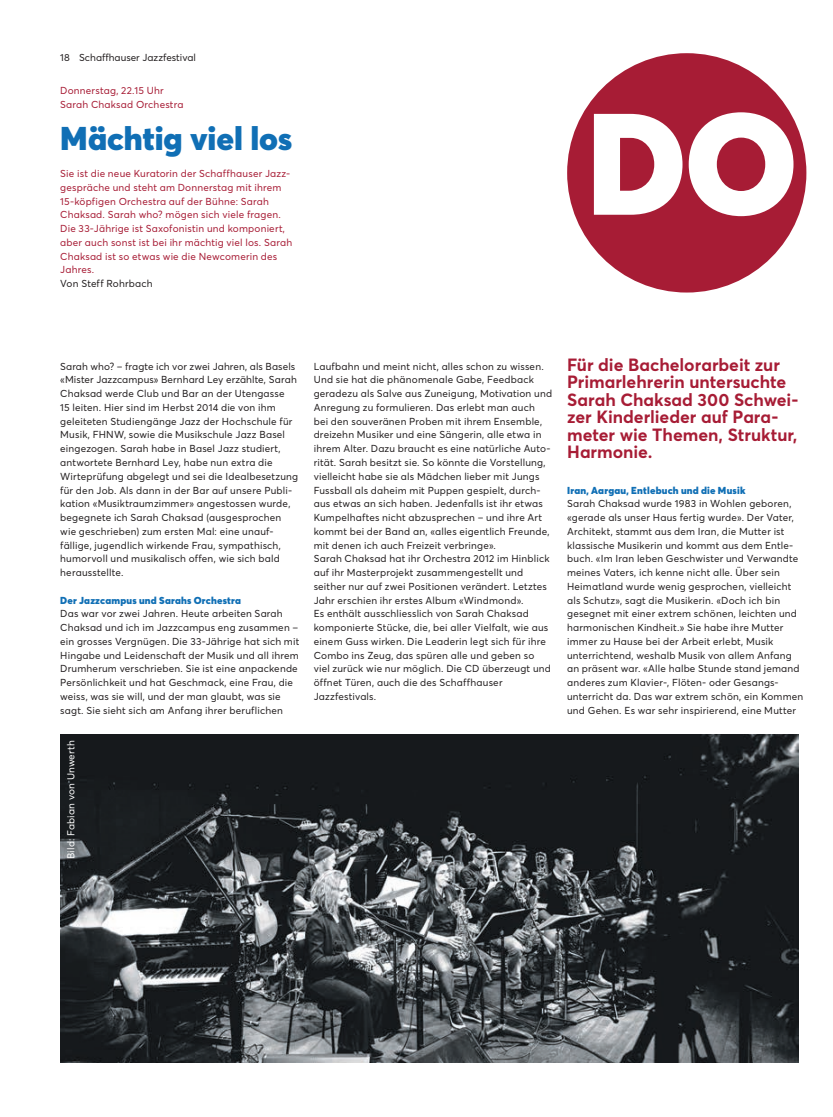
<style>
.page{position:relative;width:833px;height:1117px;background:#fff}
.page>*{position:absolute;margin:0;border:0;box-sizing:border-box;transform-origin:0 0}
.t1{font:900 32.5px "Averta Std";letter-spacing:-.005em;color:#106fb5}
.t2{font:700 17.5px/17.5px "Averta Std";color:#a71c35}
.t3{font:10px/13.8px "Averta Std";letter-spacing:.015em;color:#231f20}
.t4{font:10px/13.8px "Averta Std";letter-spacing:.02em;color:#a71c35}
.t5{font:900 10px "Averta Std";letter-spacing:.02em;color:#106fb5}
.t6{font:10px "Averta Std";letter-spacing:.015em;color:#fff}
</style>
<div class="page">
<img style="left:60px;top:734px;width:739px;height:327px">
<div style="left:567px;top:53px;width:239px;height:239px;background:#a71c35;border-radius:50%"></div>
<svg style="left:594px;top:112px;width:199px;height:104px"></svg>
<p class="t3" style="left:60px;top:50px;width:137px">18 Schaffhauser Jazzfestival</p>
<p class="t4" style="left:60px;top:84px;width:125px">Donnerstag, 22.15 Uhr<br>Sarah Chaksad Orchestra</p>
<h1 class="t1" style="left:60px;top:117px;width:233px">Mächtig viel los</h1>
<p class="t4" style="left:60px;top:166px;width:233px">Sie ist die neue Kuratorin der Schaffhauser Jazz&shy;gespräche und steht am Donnerstag mit ihrem 15-köpfigen Orchestra auf der Bühne: Sarah Chaksad. Sarah who? mögen sich viele fragen.<br>Die 33-Jährige ist Saxofonistin und komponiert, aber auch sonst ist bei ihr mächtig viel los. Sarah Chaksad ist so etwas wie die Newcomerin des Jahres.</p>
<p class="t3" style="left:60px;top:276px;width:94px">Von Steff Rohrbach</p>
<p class="t3" style="left:60px;top:359px;width:239px">Sarah who? – fragte ich vor zwei Jahren, als Basels «Mister Jazzcampus» Bernhard Ley erzählte, Sarah Chaksad werde Club und Bar an der Utengasse<br>15 leiten. Hier sind im Herbst 2014 die von ihm geleiteten Studiengänge Jazz der Hochschule für Musik, FHNW, sowie die Musikschule Jazz Basel eingezogen. Sarah habe in Basel Jazz studiert, antwortete Bernhard Ley, habe nun extra die Wirteprüfung abgelegt und sei die Idealbesetzung für den Job. Als dann in der Bar auf unsere Publi&shy;kation «Musiktraumzimmer» angestossen wurde, begegnete ich Sarah Chaksad (ausgesprochen wie geschrieben) zum ersten Mal: eine unauf&shy;fällige, jugendlich wirkende Frau, sympathisch, humorvoll und musikalisch offen, wie sich bald herausstellte.</p>
<p class="t5" style="left:60px;top:593px;width:182px">Der Jazzcampus und Sarahs Orchestra</p>
<p class="t3" style="left:60px;top:606px;width:241px">Das war vor zwei Jahren. Heute arbeiten Sarah Chaksad und ich im Jazzcampus eng zusammen – ein grosses Vergnügen. Die 33-Jährige hat sich mit Hingabe und Leidenschaft der Musik und all ihrem Drumherum verschrieben. Sie ist eine anpackende Persönlichkeit und hat Geschmack, eine Frau, die weiss, was sie will, und der man glaubt, was sie sagt. Sie sieht sich am Anfang ihrer beruflichen</p>
<p class="t6" style="left:65px;top:859px;width:120px;rotate:-90deg">Bild: Fabian von Unwerth</p>
<p class="t3" style="left:314px;top:359px;width:240px">Laufbahn und meint nicht, alles schon zu wissen.<br>Und sie hat die phänomenale Gabe, Feedback geradezu als Salve aus Zuneigung, Motivation und Anregung zu formulieren. Das erlebt man auch<br>bei den souveränen Proben mit ihrem Ensemble, dreizehn Musiker und eine Sängerin, alle etwa in ihrem Alter. Dazu braucht es eine natürliche Auto&shy;rität. Sarah besitzt sie. So könnte die Vorstellung, vielleicht habe sie als Mädchen lieber mit Jungs Fussball als daheim mit Puppen gespielt, durch&shy;aus etwas an sich haben. Jedenfalls ist ihr etwas Kumpelhaftes nicht abzusprechen – und ihre Art kommt bei der Band an, «alles eigentlich Freunde, mit denen ich auch Freizeit verbringe».<br>Sarah Chaksad hat ihr Orchestra 2012 im Hinblick auf ihr Masterprojekt zusammengestellt und seither nur auf zwei Positionen verändert. Letztes Jahr erschien ihr erstes Album «Windmond».<br>Es enthält ausschliesslich von Sarah Chaksad komponierte Stücke, die, bei aller Vielfalt, wie aus einem Guss wirken. Die Leaderin legt sich für ihre Combo ins Zeug, das spüren alle und geben so viel zurück wie nur möglich. Die CD überzeugt und öffnet Türen, auch die des Schaffhauser Jazzfestivals.</p>
<h2 class="t2" style="left:567px;top:355px;width:233px">Für die Bachelorarbeit zur<br>Primarlehrerin untersuchte<br>Sarah Chaksad 300 Schwei&shy;zer Kinderlieder auf Para&shy;meter wie Themen, Struktur,<br>Harmonie.</h2>
<p class="t5" style="left:567px;top:483px;width:180px">Iran, Aargau, Entlebuch und die Musik</p>
<p class="t3" style="left:567px;top:496px;width:238px">Sarah Chaksad wurde 1983 in Wohlen geboren, «gerade als unser Haus fertig wurde». Der Vater, Architekt, stammt aus dem Iran, die Mutter ist klassische Musikerin und kommt aus dem Entle&shy;buch. «Im Iran leben Geschwister und Verwandte meines Vaters, ich kenne nicht alle. Über sein Heimatland wurde wenig gesprochen, vielleicht als Schutz», sagt die Musikerin. «Doch ich bin gesegnet mit einer extrem schönen, leichten und harmonischen Kindheit.» Sie habe ihre Mutter immer zu Hause bei der Arbeit erlebt, Musik unterrichtend, weshalb Musik von allem Anfang an präsent war. «Alle halbe Stunde stand jemand anderes zum Klavier-, Flöten- oder Gesangs&shy;unterricht da. Das war extrem schön, ein Kommen und Gehen. Es war sehr inspirierend, eine Mutter</p>
</div>
